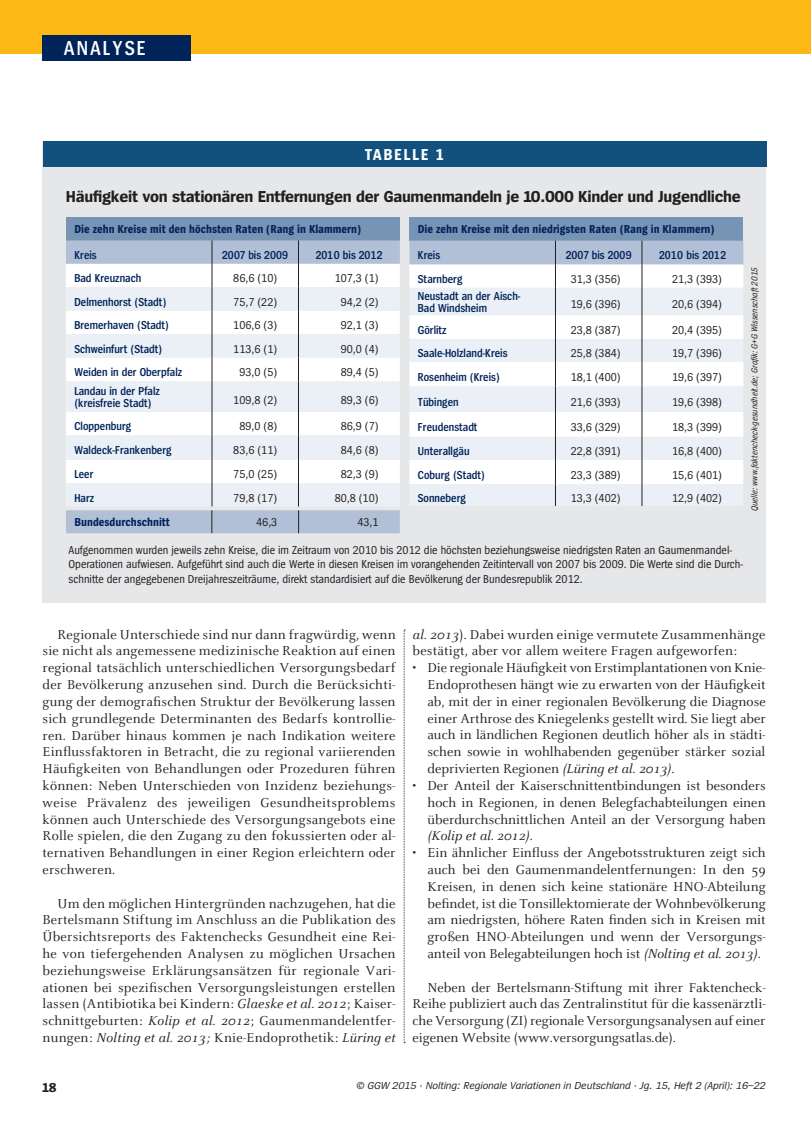
<style>
.page{position:relative;width:811px;height:1126px;background:#fff}
.page>*{position:absolute;margin:0;border:0;box-sizing:border-box;transform-origin:0 0}
.t1{font:600 21px "Spiegel Cd";letter-spacing:.1em;color:#fff}
.t2{font:700 16.5px "Spiegel";letter-spacing:-.02em;color:#231f20}
.t3{font:700 16.5px "Spiegel Cd";letter-spacing:.1em;color:#fff}
.t4{font:14.25px/16.8px "Celeste";letter-spacing:.005em;color:#231f20;text-align:justify}
.t5{font:700 13.5px "Spiegel";color:#231f20}
.t6{font:12px/14.4px "Spiegel Cd";color:#231f20}
.t7{font:600 12px/12px "Spiegel Cd";color:#002359}
.t8{font:700 12px "Spiegel Cd";color:#002359}
.t9{font:italic 10.5px "Spiegel";color:#231f20}
.t10{font:italic 9px "Spiegel Cd";color:#231f20}
.s1{font-style:italic}
</style>
<div class="page">
<div style="left:0;top:0;width:808px;height:54px;background:#fcb814"></div>
<hr style="left:808px;top:0;width:3px;height:54px;background:#fcb814">
<div style="left:43px;top:35px;width:148px;height:25px;background:#002359"></div>
<svg style="left:404px;top:629px;width:1px;height:414px"></svg>
<div style="left:43px;top:141px;width:722px;height:461px;background:#e6e7e9"></div>
<div style="left:43px;top:142px;width:723px;height:25px;background:#12517d"></div>
<div style="left:66px;top:217px;width:334px;height:23px;background:#7794b5"></div>
<div style="left:66px;top:381px;width:334px;height:31px;background:#ebf0f6"></div>
<svg style="left:66px;top:240px;width:334px;height:141px"></svg>
<hr style="left:212px;top:381px;width:1px;height:31px;background:#231f20">
<hr style="left:298px;top:381px;width:1px;height:31px;background:#231f20">
<div style="left:409px;top:217px;width:334px;height:24px;background:#7794b5"></div>
<svg style="left:409px;top:241px;width:334px;height:265px"></svg>
<svg style="left:66px;top:412px;width:334px;height:121px"></svg>
<h1 class="t1" style="left:64px;top:37px;width:83px">ANALYSE</h1>
<p class="t3" style="left:365px;top:146px;width:81px">TABELLE 1</p>
<p class="t2" style="left:66px;top:188px;width:676px">Häufigkeit von stationären Entfernungen der Gaumenmandeln je 10.000 Kinder und Jugendliche</p>
<p class="t8" style="left:74px;top:223px;width:288px">Die zehn Kreise mit den höchsten Raten (Rang in Klammern)</p>
<p class="t7" style="left:74px;top:249px;width:24px">Kreis</p>
<p class="t7" style="left:222px;top:249px;width:67px">2007 bis 2009</p>
<p class="t7" style="left:316px;top:249px;width:68px">2010 bis 2012</p>
<p class="t7" style="left:74px;top:273px;width:68px">Bad Kreuznach</p>
<p class="t6" style="left:233px;top:271px;width:45px">86,6 (10)</p>
<p class="t6" style="left:335px;top:271px;width:45px">107,3 (1)</p>
<p class="t7" style="left:74px;top:296px;width:94px">Delmenhorst (Stadt)</p>
<p class="t6" style="left:233px;top:295px;width:45px">75,7 (22)</p>
<p class="t6" style="left:341px;top:295px;width:39px">94,2 (2)</p>
<p class="t7" style="left:74px;top:319px;width:96px">Bremerhaven (Stadt)</p>
<p class="t6" style="left:233px;top:318px;width:45px">106,6 (3)</p>
<p class="t6" style="left:341px;top:318px;width:39px">92,1 (3)</p>
<p class="t7" style="left:74px;top:343px;width:89px">Schweinfurt (Stadt)</p>
<p class="t6" style="left:233px;top:342px;width:45px">113,6 (1)</p>
<p class="t6" style="left:341px;top:342px;width:39px">90,0 (4)</p>
<p class="t7" style="left:74px;top:366px;width:109px">Weiden in der Oberpfalz</p>
<p class="t6" style="left:239px;top:365px;width:39px">93,0 (5)</p>
<p class="t6" style="left:341px;top:365px;width:39px">89,4 (5)</p>
<p class="t7" style="left:74px;top:386px;width:87px">Landau in der Pfalz (kreisfreie Stadt)</p>
<p class="t6" style="left:233px;top:393px;width:45px">109,8 (2)</p>
<p class="t6" style="left:341px;top:393px;width:39px">89,3 (6)</p>
<p class="t7" style="left:74px;top:421px;width:58px">Cloppenburg</p>
<p class="t6" style="left:239px;top:419px;width:39px">89,0 (8)</p>
<p class="t6" style="left:341px;top:419px;width:39px">86,9 (7)</p>
<p class="t7" style="left:74px;top:445px;width:99px">Waldeck-Frankenberg</p>
<p class="t6" style="left:233px;top:443px;width:45px">83,6 (11)</p>
<p class="t6" style="left:341px;top:443px;width:39px">84,6 (8)</p>
<p class="t7" style="left:74px;top:468px;width:21px">Leer</p>
<p class="t6" style="left:233px;top:467px;width:45px">75,0 (25)</p>
<p class="t6" style="left:341px;top:467px;width:39px">82,3 (9)</p>
<p class="t7" style="left:74px;top:492px;width:21px">Harz</p>
<p class="t6" style="left:233px;top:491px;width:45px">79,8 (17)</p>
<p class="t6" style="left:335px;top:491px;width:45px">80,8 (10)</p>
<p class="t8" style="left:418px;top:223px;width:298px">Die zehn Kreise mit den niedrigsten Raten (Rang in Klammern)</p>
<p class="t7" style="left:418px;top:250px;width:24px">Kreis</p>
<p class="t7" style="left:566px;top:250px;width:67px">2007 bis 2009</p>
<p class="t7" style="left:659px;top:250px;width:68px">2010 bis 2012</p>
<p class="t7" style="left:418px;top:273px;width:46px">Starnberg</p>
<p class="t6" style="left:570px;top:272px;width:51px">31,3 (356)</p>
<p class="t6" style="left:672px;top:272px;width:51px">21,3 (393)</p>
<p class="t7" style="left:418px;top:290px;width:104px">Neustadt an der Aisch-<br>Bad Windsheim</p>
<p class="t6" style="left:570px;top:297px;width:51px">19,6 (396)</p>
<p class="t6" style="left:672px;top:297px;width:51px">20,6 (394)</p>
<p class="t7" style="left:418px;top:324px;width:30px">Görlitz</p>
<p class="t6" style="left:570px;top:323px;width:51px">23,8 (387)</p>
<p class="t6" style="left:672px;top:323px;width:51px">20,4 (395)</p>
<p class="t7" style="left:418px;top:347px;width:91px">Saale-Holzland-Kreis</p>
<p class="t6" style="left:570px;top:346px;width:51px">25,8 (384)</p>
<p class="t6" style="left:672px;top:346px;width:51px">19,7 (396)</p>
<p class="t7" style="left:418px;top:371px;width:83px">Rosenheim (Kreis)</p>
<p class="t6" style="left:570px;top:370px;width:51px">18,1 (400)</p>
<p class="t6" style="left:672px;top:370px;width:51px">19,6 (397)</p>
<p class="t7" style="left:418px;top:396px;width:42px">Tübingen</p>
<p class="t6" style="left:570px;top:395px;width:51px">21,6 (393)</p>
<p class="t6" style="left:672px;top:395px;width:51px">19,6 (398)</p>
<p class="t7" style="left:418px;top:421px;width:61px">Freudenstadt</p>
<p class="t6" style="left:570px;top:420px;width:51px">33,6 (329)</p>
<p class="t6" style="left:672px;top:420px;width:51px">18,3 (399)</p>
<p class="t7" style="left:418px;top:445px;width:53px">Unterallgäu</p>
<p class="t6" style="left:570px;top:444px;width:51px">22,8 (391)</p>
<p class="t6" style="left:672px;top:444px;width:51px">16,8 (400)</p>
<p class="t7" style="left:418px;top:469px;width:69px">Coburg (Stadt)</p>
<p class="t6" style="left:570px;top:468px;width:51px">23,3 (389)</p>
<p class="t6" style="left:672px;top:468px;width:51px">15,6 (401)</p>
<p class="t7" style="left:418px;top:492px;width:50px">Sonneberg</p>
<p class="t6" style="left:570px;top:491px;width:51px">13,3 (402)</p>
<p class="t6" style="left:672px;top:491px;width:51px">12,9 (402)</p>
<p class="t8" style="left:74px;top:516px;width:97px">Bundesdurchschnitt</p>
<p class="t6" style="left:256px;top:515px;width:23px">46,3</p>
<p class="t6" style="left:357px;top:515px;width:23px">43,1</p>
<p class="t6" style="left:68px;top:543px;width:676px">Aufgenommen wurden jeweils zehn Kreise, die im Zeitraum von 2010 bis 2012 die höchsten beziehungsweise niedrigsten Raten an Gaumenmandel-<br>Operationen aufwiesen. Aufgeführt sind auch die Werte in diesen Kreisen im vorangehenden Zeitintervall von 2007 bis 2009. Die Werte sind die Durch&shy;schnitte der angegebenen Dreijahreszeiträume, direkt standardisiert auf die Bevölkerung der Bundesrepublik 2012.</p>
<p class="t10" style="left:750px;top:511px;width:245px;rotate:-90deg">Quelle: www.faktencheck-gesundheit.de; Grafik: G+G Wissenschaft 2015</p>
<p class="t4" style="left:43px;top:626px;width:355px;text-indent:15px">Regionale Unterschiede sind nur dann fragwürdig, wenn sie nicht als angemessene medizinische Reaktion auf einen regional tatsächlich unterschiedlichen Versorgungsbedarf der Bevölkerung anzusehen sind. Durch die Berücksichti&shy;gung der demografischen Struktur der Bevölkerung lassen sich grundlegende Determinanten des Bedarfs kontrollie&shy;ren. Darüber hinaus kommen je nach Indikation weitere Einflussfaktoren in Betracht, die zu regional variierenden Häufigkeiten von Behandlungen oder Prozeduren führen können: Neben Unterschieden von Inzidenz beziehungs&shy;weise Prävalenz des jeweiligen Gesundheitsproblems können auch Unterschiede des Versorgungsangebots eine Rolle spielen, die den Zugang zu den fokussierten oder al&shy;ternativen Behandlungen in einer Region erleichtern oder erschweren.</p>
<p class="t4" style="left:43px;top:895px;width:354px;text-indent:15px">Um den möglichen Hintergründen nachzugehen, hat die Bertelsmann Stiftung im Anschluss an die Publikation des Übersichtsreports des Faktenchecks Gesundheit eine Rei&shy;he von tiefergehenden Analysen zu möglichen Ursachen beziehungsweise Erklärungsansätzen für regionale Vari&shy;ationen bei spezifischen Versorgungsleistungen erstellen lassen (Antibiotika bei Kindern: <span class="s1">Glaeske et al. 2012</span>; Kaiser&shy;schnittgeburten: <span class="s1">Kolip et al. 2012</span>; Gaumenmandelentfer&shy;nungen: <span class="s1">Nolting et al. 2013;</span> Knie-Endoprothetik: <span class="s1">Lüring et</span></p>
<p class="t4" style="left:412px;top:626px;width:354px"><span class="s1">al. 2013</span>). Dabei wurden einige vermutete Zusammenhänge bestätigt, aber vor allem weitere Fragen aufgeworfen:</p>
<p class="t4" style="left:427px;top:660px;width:340px;text-indent:-15px">• Die regionale Häufigkeit von Erstimplantationen von Knie-Endoprothesen hängt wie zu erwarten von der Häufigkeit ab, mit der in einer regionalen Bevölkerung die Diagnose einer Arthrose des Kniegelenks gestellt wird. Sie liegt aber auch in ländlichen Regionen deutlich höher als in städti&shy;schen sowie in wohlhabenden gegenüber stärker sozial deprivierten Regionen <span class="s1">(Lüring et al. 2013)</span>.</p>
<p class="t4" style="left:427px;top:777px;width:340px;text-indent:-15px">• Der Anteil der Kaiserschnittentbindungen ist besonders hoch in Regionen, in denen Belegfachabteilungen einen überdurchschnittlichen Anteil an der Versorgung haben <span class="s1">(Kolip et al. 2012)</span>.</p>
<p class="t4" style="left:427px;top:844px;width:340px;text-indent:-15px">• Ein ähnlicher Einfluss der Angebotsstrukturen zeigt sich auch bei den Gaumenmandelentfernungen: In den 59<br>Kreisen, in denen sich keine stationäre HNO-Abteilung befindet, ist die Tonsillektomierate der Wohnbevölkerung am niedrigsten, höhere Raten finden sich in Kreisen mit großen HNO-Abteilungen und wenn der Versorgungs&shy;anteil von Belegabteilungen hoch ist <span class="s1">(Nolting et al. 2013)</span>.</p>
<p class="t4" style="left:412px;top:979px;width:354px;text-indent:15px">Neben der Bertelsmann-Stiftung mit ihrer Faktencheck-Reihe publiziert auch das Zentralinstitut für die kassenärztli&shy;che Versorgung (ZI) regionale Versorgungsanalysen auf einer eigenen Website (www.versorgungsatlas.de).</p>
<p class="t5" style="left:43px;top:1080px;width:16px">18</p>
<p class="t9" style="left:356px;top:1080px;width:411px">© GGW 2015 · Nolting: Regionale Variationen in Deutschland · Jg. 15, Heft 2 (April): 16–22</p>
</div>
